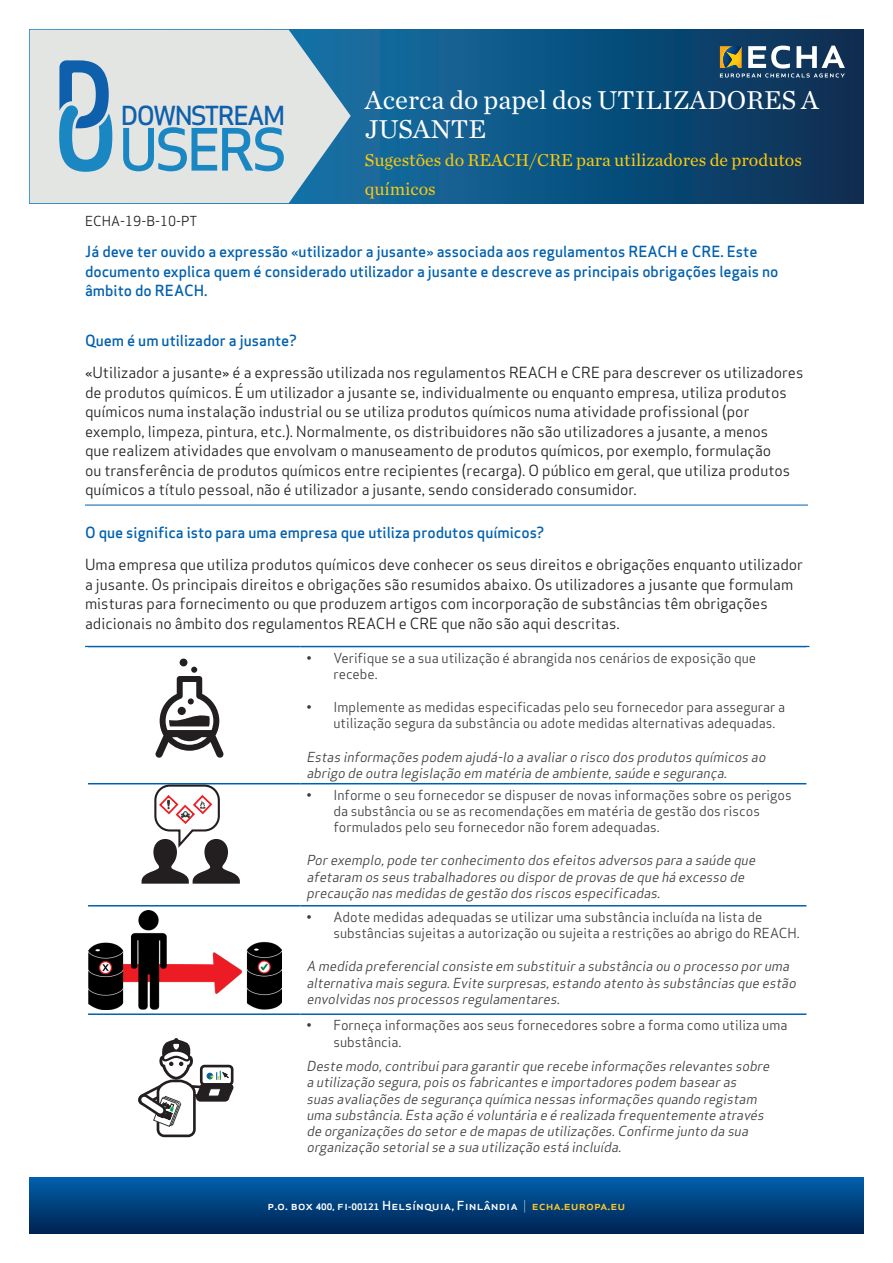
<style>
.page{position:relative;width:893px;height:1263px;background:#fff}
.page>*{position:absolute;margin:0;border:0;box-sizing:border-box;transform-origin:0 0}
.t1{font:500 56.85px "Apex Sans";letter-spacing:-.07em;color:#1b87c2}
.Cover_Headline{font:27px/28.5px "Chronicle Text G1";color:#fff}
.t2{font:500 25.65px "Apex Sans";letter-spacing:-.07em;color:#0f60ac}
.Cover_Headline_3{font:18px/28.5px "Chronicle Text G1";color:#feca0a}
.Bodytext{font:15px/19.5px "Apex Sans";color:#231f20}
.Recommendation{font:500 15px/19.5px "Apex Sans";color:#0160ae}
.Headline_2_CAPS_blue{font:500 15px "Apex Sans";color:#0160ae}
.Table_bodytext{font:italic 13.5px/16.2px "Apex Sans";color:#3e3e3f}
.t3{font:13.5px/16.2px "Apex Sans";color:#3e3e3f}
.Bodytext_1{font:13.5px "Apex Sans";color:#231f20}
.t4{font:500 12.15px "Apex Sans";color:#fff;scale:1.08 1}
.s1{font-weight:700;font-size:8.7px}
.s2{font-weight:700;font-size:8.25px}
.s3{font-weight:300}
.s4{color:#fec82d}
</style>
<div class="page">
<svg style="left:30px;top:1178px;width:833px;height:55px;background:#00407e"></svg>
<svg style="left:351px;top:30px;width:512px;height:173px;background:#0d4e7b"></svg>
<svg style="left:30px;top:30px;width:321px;height:173px;background:#ccd7db"></svg>
<svg style="left:59px;top:60px;width:53px;height:112px;background:#6da4c9"></svg>
<svg style="left:720px;top:46px;width:125px;height:32px"></svg>
<hr style="left:85px;top:505px;width:723px;height:1px;background:#0160ae">
<hr style="left:300px;top:905px;width:506px;height:1px;background:#0160ae">
<hr style="left:300px;top:1013px;width:506px;height:2px;background:#0160ae">
<hr style="left:300px;top:646px;width:509px;height:1px;background:#0160ae">
<hr style="left:300px;top:783px;width:506px;height:1px;background:#0160ae">
<hr style="left:85px;top:646px;width:215px;height:1px;background:#0160ae">
<hr style="left:88px;top:783px;width:212px;height:1px;background:#0160ae">
<hr style="left:88px;top:905px;width:212px;height:1px;background:#0160ae">
<hr style="left:88px;top:1013px;width:212px;height:2px;background:#0160ae">
<img style="left:89px;top:910px;width:193px;height:100px">
<svg style="left:142px;top:784px;width:98px;height:100px"></svg>
<svg style="left:155px;top:667px;width:68px;height:91px"></svg>
<div style="left:180px;top:659px;width:7px;height:7px;background:#231f20;border-radius:50%"></div>
<svg style="left:138px;top:1038px;width:95px;height:99px"></svg>
<h3 class="t2" style="left:121px;top:93px;width:166px">DOWNSTREAM</h3>
<h1 class="t1" style="left:119px;top:100px;width:170px">USERS</h1>
<p class="Cover_Headline" style="left:365px;top:85px;width:456px">Acerca do papel dos UTILIZADORES A<br>JUSANTE</p>
<p class="Cover_Headline_3" style="left:365px;top:145px;width:439px">Sugestões do REACH/CRE para utilizadores de produtos químicos</p>
<p class="Bodytext_1" style="left:85px;top:210px;width:114px">ECHA-19-B-10-PT</p>
<p class="Recommendation" style="left:85px;top:240px;width:695px">Já deve ter ouvido a expressão «utilizador a jusante» associada aos regulamentos REACH e CRE. Este documento explica quem é considerado utilizador a jusante e descreve as principais obrigações legais no âmbito do REACH.</p>
<p class="Headline_2_CAPS_blue" style="left:85px;top:327px;width:213px">Quem é um utilizador a jusante?</p>
<p class="Bodytext" style="left:85px;top:361px;width:720px">«Utilizador a jusante» é a expressão utilizada nos regulamentos REACH e CRE para descrever os utilizadores de produtos químicos. É um utilizador a jusante se, individualmente ou enquanto empresa, utiliza produtos químicos numa instalação industrial ou se utiliza produtos químicos numa atividade profissional (por exemplo, limpeza, pintura, etc.). Normalmente, os distribuidores não são utilizadores a jusante, a menos<br>que realizem atividades que envolvam o manuseamento de produtos químicos, por exemplo, formulação<br>ou transferência de produtos químicos entre recipientes (recarga). O público em geral, que utiliza produtos químicos a título pessoal, não é utilizador a jusante, sendo considerado consumidor.</p>
<p class="Headline_2_CAPS_blue" style="left:85px;top:519px;width:461px">O que significa isto para uma empresa que utiliza produtos químicos?</p>
<p class="Bodytext" style="left:85px;top:553px;width:720px">Uma empresa que utiliza produtos químicos deve conhecer os seus direitos e obrigações enquanto utilizador a jusante. Os principais direitos e obrigações são resumidos abaixo. Os utilizadores a jusante que formulam misturas para fornecimento ou que produzem artigos com incorporação de substâncias têm obrigações adicionais no âmbito dos regulamentos REACH e CRE que não são aqui descritas.</p>
<p class="t3" style="left:333px;top:648px;width:424px;text-indent:-27px">• Verifique se a sua utilização é abrangida nos cenários de exposição que recebe.</p>
<p class="t3" style="left:333px;top:698px;width:453px;text-indent:-27px">• Implemente as medidas especificadas pelo seu fornecedor para assegurar a utilização segura da substância ou adote medidas alternativas adequadas.</p>
<p class="Table_bodytext" style="left:306px;top:747px;width:464px">Estas informações podem ajudá-lo a avaliaro risco dos produtos químicos ao abrigo de outra legislação em matéria de ambiente,saúde e segurança.</p>
<p class="t3" style="left:333px;top:785px;width:460px;text-indent:-27px">• Informe o seu fornecedor se dispuser de novas informações sobre os perigos da substância ou se as recomendações em matéria de gestão dos riscos formulados pelo seu fornecedor não forem adequadas.</p>
<p class="Table_bodytext" style="left:306px;top:851px;width:454px">Porexemplo,pode terconhecimento dos efeitos adversos para a saúde que afetaram os seus trabalhadores ou disporde provas de que há excesso de precaução nas medidas de gestão dos riscos especificadas.</p>
<p class="t3" style="left:333px;top:907px;width:468px;text-indent:-27px">• Adote medidas adequadas se utilizar uma substância incluída na lista de substâncias sujeitas a autorização ou sujeita a restrições ao abrigo do REACH.</p>
<p class="Table_bodytext" style="left:306px;top:957px;width:494px">A medida preferencialconsiste em substituira substância ou o processo poruma alternativa mais segura.Evite surpresas,estando atento às substâncias que estão envolvidas nos processos regulamentares.</p>
<p class="t3" style="left:333px;top:1016px;width:456px;text-indent:-27px">• Forneça informações aos seus fornecedores sobre a forma como utiliza uma substância.</p>
<p class="Table_bodytext" style="left:306px;top:1057px;width:468px">Deste modo,contribuipara garantirque recebe informações relevantes sobre a utilização segura,pois os fabricantes e importadores podem basearas suas avaliações de segurança química nessas informações quando registam uma substância.Esta ação é voluntária e é realizada frequentemente através de organizações do setore de mapas de utilizações.Confirme junto da sua organização setorialse a sua utilização está incluída.</p>
<p class="t4" style="left:268px;top:1195px;width:333px">p.o. box <span class="s1">400,</span> fi<span class="s2">-</span><span class="s1">00121</span> Helsínquia, Finlândia <span class="s3">|</span> <span class="s4">echa.europa.eu</span></p>
</div>
